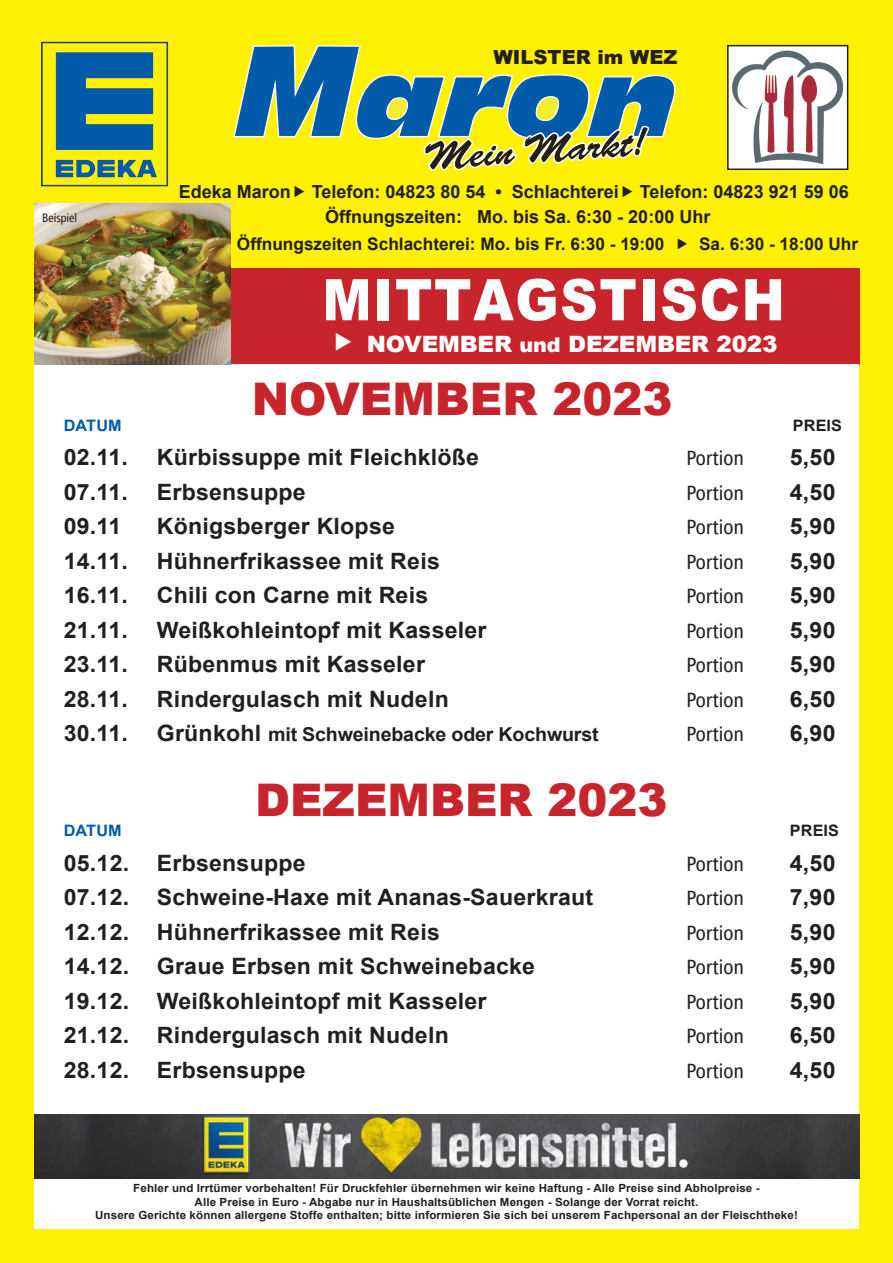
<style>
.page{position:relative;width:893px;height:1263px;background:#fff101}
.page>*{position:absolute;margin:0;border:0;box-sizing:border-box;transform-origin:0 0}
.t1{font:900 57.3px "Arial";letter-spacing:.03em;color:#fff;scale:.91 1}
.t2{font:900 45px "Arial";color:#c8242b}
.t3{font:700 22.5px "Arial";letter-spacing:.01em;color:#231f20}
.t4{font:900 22.5px "Arial";letter-spacing:-.01em;color:#fff}
.t5{font:condensed 20.25px "Frutiger LT Pro";letter-spacing:.01em;color:#231f20}
.t6{font:900 19.5px "Arial";color:#231f20}
.t7{font:700 19.2px "Arial";letter-spacing:-.01em;color:#231f20}
.t8{font:700 18px "Arial";color:#231f20}
.t9{font:700 17.25px "Arial";color:#231f20}
.t10{font:700 15.75px "Arial";letter-spacing:.01em;color:#015aaa}
.t11{font:700 15.75px "Arial";letter-spacing:.01em;color:#231f20}
.t12{font:condensed 12px "Frutiger LT Pro";color:#231f20}
.t13{font:700 11.25px/13.5px "Arial";letter-spacing:.01em;color:#231f20;text-align:center}
.s1{font-size:20.25px}
.s2{font-size:22.5px}
</style>
<div class="page">
<div style="left:64px;top:268px;width:795px;height:97px;background:#c8242b"></div>
<img style="left:730px;top:48px;width:115px;height:119px">
<div style="left:727px;top:45px;width:121px;height:125px;border:2px solid #231f20"></div>
<svg style="left:233px;top:45px;width:442px;height:126px"></svg>
<img style="left:55px;top:52px;width:102px;height:126px">
<div style="left:41px;top:42px;width:127px;height:144px;border:2px solid #253f8e"></div>
<div style="left:34px;top:365px;width:825px;height:864px;background:#fff"></div>
<img style="left:34px;top:1114px;width:825px;height:64px">
<img style="left:34px;top:204px;width:196px;height:161px">
<p class="t6" style="left:493px;top:43px;width:186px">WILSTER im WEZ</p>
<p class="t12" style="left:42px;top:211px;width:37px">Beispiel</p>
<p class="t8" style="left:179px;top:180px;width:671px">Edeka Maron Telefon: 04823 80 54 • Schlachterei Telefon: 04823 921 59 06</p>
<p class="t8" style="left:325px;top:204px;width:387px">Öffnungszeiten: Mo. bis Sa. 6:30 - 20:00 Uhr</p>
<p class="t9" style="left:237px;top:232px;width:429px">Öffnungszeiten Schlachterei: Mo. bis Fr. 6:30 - 19:00</p>
<p class="t9" style="left:699px;top:232px;width:161px">Sa. 6:30 - 18:00 Uhr</p>
<h1 class="t1" style="left:322px;top:258px;width:510px">MITTAGSTISCH</h1>
<p class="t4" style="left:367px;top:327px;width:412px">NOVEMBER <span class="s1">und</span> DEZEMBER 2023</p>
<h2 class="t2" style="left:252px;top:367px;width:422px">NOVEMBER 2023</h2>
<p class="t10" style="left:64px;top:415px;width:59px">DATUM</p>
<p class="t11" style="left:793px;top:415px;width:51px">PREIS</p>
<p class="t3" style="left:64px;top:442px;width:66px">02.11.</p>
<p class="t3" style="left:157px;top:442px;width:324px">Kürbissuppe mit Fleichklöße</p>
<p class="t5" style="left:686px;top:446px;width:59px">Portion</p>
<p class="t3" style="left:790px;top:442px;width:47px">5,50</p>
<p class="t3" style="left:64px;top:477px;width:66px">07.11.</p>
<p class="t3" style="left:157px;top:477px;width:150px">Erbsensuppe</p>
<p class="t5" style="left:686px;top:481px;width:59px">Portion</p>
<p class="t3" style="left:790px;top:477px;width:47px">4,50</p>
<p class="t3" style="left:64px;top:511px;width:59px">09.11</p>
<p class="t3" style="left:157px;top:511px;width:240px">Königsberger Klopse</p>
<p class="t5" style="left:686px;top:515px;width:59px">Portion</p>
<p class="t3" style="left:790px;top:511px;width:47px">5,90</p>
<p class="t3" style="left:64px;top:546px;width:66px">14.11.</p>
<p class="t3" style="left:157px;top:546px;width:285px">Hühnerfrikassee mit Reis</p>
<p class="t5" style="left:686px;top:550px;width:59px">Portion</p>
<p class="t3" style="left:790px;top:546px;width:47px">5,90</p>
<p class="t3" style="left:64px;top:580px;width:66px">16.11.</p>
<p class="t3" style="left:157px;top:580px;width:273px">Chili con Carne mit Reis</p>
<p class="t5" style="left:686px;top:584px;width:59px">Portion</p>
<p class="t3" style="left:790px;top:580px;width:47px">5,90</p>
<p class="t3" style="left:64px;top:615px;width:66px">21.11.</p>
<p class="t3" style="left:157px;top:615px;width:331px">Weißkohleintopf mit Kasseler</p>
<p class="t5" style="left:686px;top:619px;width:59px">Portion</p>
<p class="t3" style="left:790px;top:615px;width:47px">5,90</p>
<p class="t3" style="left:64px;top:649px;width:66px">23.11.</p>
<p class="t3" style="left:157px;top:649px;width:270px">Rübenmus mit Kasseler</p>
<p class="t5" style="left:686px;top:653px;width:59px">Portion</p>
<p class="t3" style="left:790px;top:649px;width:47px">5,90</p>
<p class="t3" style="left:64px;top:684px;width:66px">28.11.</p>
<p class="t3" style="left:157px;top:684px;width:294px">Rindergulasch mit Nudeln</p>
<p class="t5" style="left:686px;top:688px;width:59px">Portion</p>
<p class="t3" style="left:790px;top:684px;width:47px">6,50</p>
<p class="t3" style="left:64px;top:718px;width:66px">30.11.</p>
<p class="t7" style="left:157px;top:722px;width:443px"><span class="s2">Grünkohl</span> mit Schweinebacke oder Kochwurst</p>
<p class="t5" style="left:686px;top:722px;width:59px">Portion</p>
<p class="t3" style="left:790px;top:718px;width:47px">6,90</p>
<h2 class="t2" style="left:255px;top:767px;width:414px">DEZEMBER 2023</h2>
<p class="t10" style="left:64px;top:820px;width:59px">DATUM</p>
<p class="t11" style="left:790px;top:820px;width:51px">PREIS</p>
<p class="t3" style="left:64px;top:848px;width:243px">05.12. Erbsensuppe</p>
<p class="t5" style="left:686px;top:852px;width:59px">Portion</p>
<p class="t3" style="left:790px;top:848px;width:47px">4,50</p>
<p class="t3" style="left:64px;top:883px;width:531px">07.12. Schweine-Haxe mit Ananas-Sauerkraut</p>
<p class="t5" style="left:686px;top:886px;width:59px">Portion</p>
<p class="t3" style="left:790px;top:883px;width:47px">7,90</p>
<p class="t3" style="left:64px;top:917px;width:378px">12.12. Hühnerfrikassee mit Reis</p>
<p class="t5" style="left:686px;top:921px;width:59px">Portion</p>
<p class="t3" style="left:790px;top:917px;width:47px">5,90</p>
<p class="t3" style="left:64px;top:952px;width:473px">14.12. Graue Erbsen mit Schweinebacke</p>
<p class="t5" style="left:686px;top:955px;width:59px">Portion</p>
<p class="t3" style="left:790px;top:952px;width:47px">5,90</p>
<p class="t3" style="left:64px;top:986px;width:424px">19.12. Weißkohleintopf mit Kasseler</p>
<p class="t5" style="left:686px;top:990px;width:59px">Portion</p>
<p class="t3" style="left:790px;top:986px;width:47px">5,90</p>
<p class="t3" style="left:64px;top:1021px;width:387px">21.12. Rindergulasch mit Nudeln</p>
<p class="t5" style="left:686px;top:1024px;width:59px">Portion</p>
<p class="t3" style="left:790px;top:1021px;width:47px">6,50</p>
<p class="t3" style="left:64px;top:1055px;width:243px">28.12. Erbsensuppe</p>
<p class="t5" style="left:686px;top:1059px;width:59px">Portion</p>
<p class="t3" style="left:790px;top:1055px;width:47px">4,50</p>
<p class="t13" style="left:95px;top:1182px;width:704px">Fehler und Irrtümer vorbehalten! Für Druckfehler übernehmen wir keine Haftung - Alle Preise sind Abholpreise -<br>Alle Preise in Euro - Abgabe nur in Haushaltsüblichen Mengen - Solange der Vorrat reicht.<br>Unsere Gerichte können allergene Stoffe enthalten; bitte informieren Sie sich bei unserem Fachpersonal an der Fleischtheke!</p>
</div>
